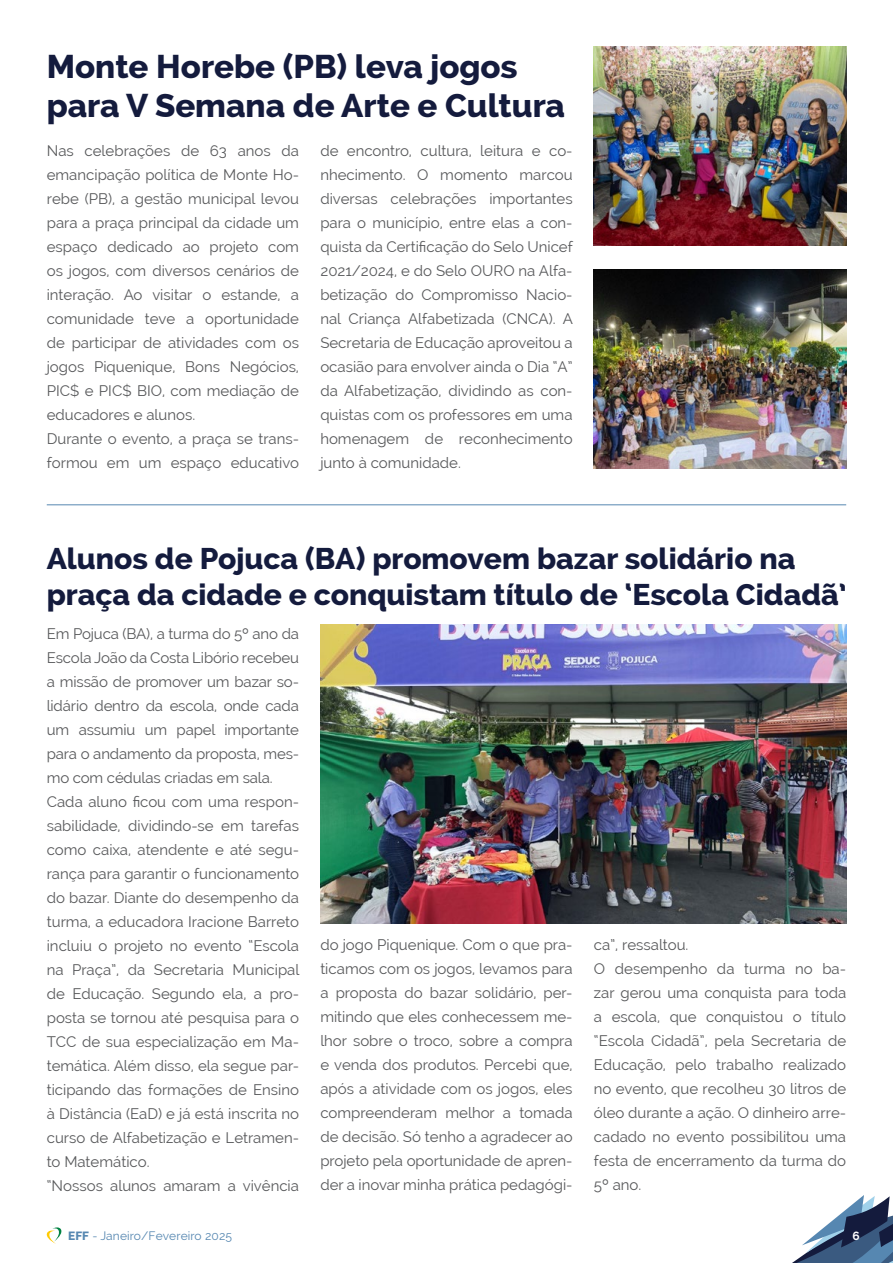
<style>
.page{position:relative;width:893px;height:1263px;background:#fff}
.page>*{position:absolute;margin:0;border:0;box-sizing:border-box;transform-origin:0 0}
.t1{font:800 33px/39.6px "Raleway";color:#141b3d}
.t2{font:800 30px/36px "Raleway";color:#141b3d}
.t3{font:15px/24px "Raleway";color:#58595b}
.t4{font:12px "Raleway";letter-spacing:.01em;color:#5687b1}
.t5{font:700 12px "Raleway";color:#fff}
.s1{font-weight:800}
</style>
<div class="page">
<svg style="left:792px;top:1195px;width:101px;height:68px"></svg>
<svg style="left:46px;top:1227px;width:16px;height:17px"></svg>
<img style="left:320px;top:624px;width:526px;height:299px">
<img style="left:594px;top:47px;width:252px;height:199px">
<hr style="left:47px;top:504px;width:799px;height:1px;background:#5687b1">
<img style="left:594px;top:269px;width:252px;height:199px">
<h1 class="t1" style="left:47px;top:47px;width:520px">Monte Horebe (PB) leva jogos para V Semana de Arte e Cultura</h1>
<p class="t3" style="left:47px;top:139px;width:254px">Nas celebrações de 63 anos da emancipação política de Monte Ho&shy;rebe (PB), a gestão municipal levou para a praça principal da cidade um espaço dedicado ao projeto com os jogos, com diversos cenários de interação. Ao visitar o estande, a comunidade teve a oportunidade de participar de atividades com os jogos Piquenique, Bons Negócios,<br>PIC$ e PIC$ BIO, com mediação de educadores e alunos.<br>Durante o evento, a praça se trans&shy;formou em um espaço educativo</p>
<p class="t3" style="left:320px;top:139px;width:254px;text-align:justify">de encontro, cultura, leitura e co&shy;nhecimento. O momento marcou diversas celebrações importantes para o município, entre elas a con&shy;quista da Certificação do Selo Unicef 2021/2024, e do Selo OURO na Alfa&shy;betização do Compromisso Nacio&shy;nal Criança Alfabetizada (CNCA). A Secretaria de Educação aproveitou a ocasião para envolver ainda o Dia “A” da Alfabetização, dividindo as con&shy;quistas com os professores em uma homenagem de reconhecimento junto à comunidade.</p>
<h2 class="t2" style="left:47px;top:541px;width:801px">Alunos de Pojuca (BA) promovem bazar solidário na praça da cidade e conquistam título de ‘Escola Cidadã’</h2>
<p class="t3" style="left:47px;top:621px;width:254px">Em Pojuca (BA), a turma do 5º ano da Escola João da Costa Libório recebeu a missão de promover um bazar so&shy;lidário dentro da escola, onde cada um assumiu um papel importante para o andamento da proposta, mes&shy;mo com cédulas criadas em sala.<br>Cada aluno ficou com uma respon&shy;sabilidade, dividindo-se em tarefas como caixa, atendente e até segu&shy;rança para garantir o funcionamento do bazar. Diante do desempenho da turma, a educadora Iracione Barreto incluiu o projeto no evento “Escola na Praça”, da Secretaria Municipal de Educação. Segundo ela, a pro&shy;posta se tornou até pesquisa para o TCC de sua especialização em Ma&shy;temática. Além disso, ela segue par&shy;ticipando das formações de Ensino à Distância (EaD) e já está inscrita no curso de Alfabetização e Letramen&shy;to Matemático.<br>“Nossos alunos amaram a vivência</p>
<p class="t3" style="left:320px;top:933px;width:254px;text-align:justify">do jogo Piquenique. Com o que pra&shy;ticamos com os jogos, levamos para a proposta do bazar solidário, per&shy;mitindo que eles conhecessem me&shy;lhor sobre o troco, sobre a compra e venda dos produtos. Percebi que, após a atividade com os jogos, eles compreenderam melhor a tomada de decisão. Só tenho a agradecer ao projeto pela oportunidade de apren&shy;der a inovar minha prática pedagógi-</p>
<p class="t3" style="left:594px;top:933px;width:254px">ca”, ressaltou.<br>O desempenho da turma no ba&shy;zar gerou uma conquista para toda a escola, que conquistou o título “Escola Cidadã”, pela Secretaria de<br>Educação, pelo trabalho realizado no evento, que recolheu 30 litros de óleo durante a ação. O dinheiro arre&shy;cadado no evento possibilitou uma festa de encerramento da turma do<br>5º ano.</p>
<p class="t4" style="left:68px;top:1229px;width:166px"><span class="s1">EFF</span> - Janeiro/Fevereiro 2025</p>
<p class="t5" style="left:852px;top:1229px;width:9px">6</p>
</div>
